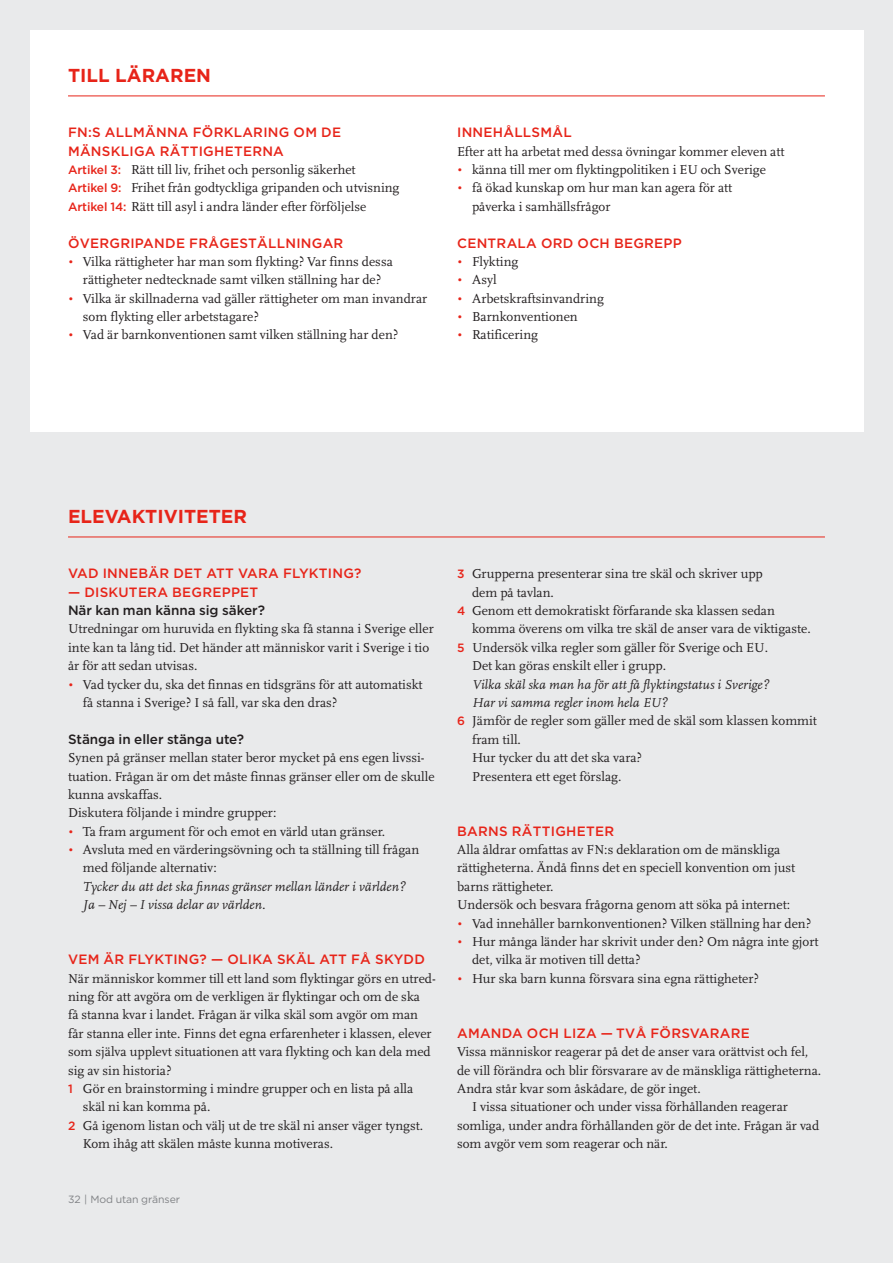
<style>
.page{position:relative;width:893px;height:1263px;background:#e9eaeb}
.page>*{position:absolute;margin:0;border:0;box-sizing:border-box;transform-origin:0 0}
.RUBRIK-LÄRAREN_ELEVA{font:700 18.75px "Gotham";color:#e72419}
.BRÖD-UTAN_INDRAG{font:13.5px/18.3px "Scala";color:#231f20}
.BRÖD-LISTA-FÖR_NUMRE{font:13.5px/18.3px "Scala";color:#231f20}
.MELLANRUBRIK-2-RÖD{font:500 13.5px/18.3px "Gotham HTF";letter-spacing:.02em;color:#e72419}
.BRÖD-MED_INDRAG{font:13.5px/18.3px "Scala";color:#231f20}
.BRÖD-KURSIV{font:italic 13.5px "Scala";letter-spacing:.005em;color:#231f20}
.MELLANRUBRIK-GEMENER{font:500 13.5px "Gotham HTF";letter-spacing:-.005em;color:#231f20}
.t1{font:10.5px "Gotham";letter-spacing:-.005em;color:#808285}
.s1{font-family:"Gotham HTF";font-weight:500;font-size:12px;color:#e72419}
.s2{font-family:"Gotham HTF";font-weight:300;font-size:12px;color:#e72419}
</style>
<div class="page">
<div style="left:30px;top:30px;width:833px;height:401px;background:#fff"></div>
<hr style="left:68px;top:96px;width:757px;height:1px;background:#e72419">
<hr style="left:68px;top:537px;width:757px;height:1px;background:#e72419">
<p class="RUBRIK-LÄRAREN_ELEVA" style="left:68px;top:65px;width:145px">TILL LÄRAREN</p>
<p class="MELLANRUBRIK-2-RÖD" style="left:68px;top:123px;width:275px">FN:S ALLMÄNNA FÖRKLARING OM DE<br>MÄNSKLIGA RÄTTIGHETERNA</p>
<p class="BRÖD-UTAN_INDRAG" style="left:68px;top:161px;width:289px"><span class="s1">Artikel 3:</span> Rätt till liv, frihet och personlig säkerhet</p>
<p class="BRÖD-UTAN_INDRAG" style="left:68px;top:179px;width:333px"><span class="s1">Artikel 9:</span> Frihet från godtyckliga gripanden och utvisning</p>
<p class="BRÖD-UTAN_INDRAG" style="left:68px;top:197px;width:300px"><span class="s1">Artikel 14:</span> Rätt till asyl i andra länder efter förföljelse</p>
<p class="MELLANRUBRIK-2-RÖD" style="left:68px;top:233px;width:277px">ÖVERGRIPANDE FRÅGESTÄLLNINGAR</p>
<p class="BRÖD-UTAN_INDRAG" style="left:68px;top:253px;width:326px;text-align:center"><span class="s2">•</span> Vilka rättigheter har man som flykting? Var finns dessa rättigheter nedtecknade samt vilken ställning har de?</p>
<p class="BRÖD-UTAN_INDRAG" style="left:83px;top:289px;width:346px;text-indent:-15px"><span class="s2">•</span> Vilka är skillnaderna vad gäller rättigheter om man invandrar som flykting eller arbetstagare?</p>
<p class="BRÖD-UTAN_INDRAG" style="left:68px;top:326px;width:332px"><span class="s2">•</span> Vad är barnkonventionen samt vilken ställning har den?</p>
<p class="MELLANRUBRIK-2-RÖD" style="left:457px;top:123px;width:116px">INNEHÅLLSMÅL</p>
<p class="BRÖD-UTAN_INDRAG" style="left:457px;top:142px;width:329px">Efter att ha arbetat med dessa övningar kommer eleven att</p>
<p class="BRÖD-UTAN_INDRAG" style="left:457px;top:161px;width:310px"><span class="s2">•</span> känna till mer om flyktingpolitiken i EU och Sverige</p>
<p class="BRÖD-UTAN_INDRAG" style="left:472px;top:179px;width:262px;text-indent:-15px"><span class="s2">•</span> få ökad kunskap om hur man kan agera för att påverka i samhällsfrågor</p>
<p class="MELLANRUBRIK-2-RÖD" style="left:457px;top:233px;width:226px">CENTRALA ORD OCH BEGREPP</p>
<p class="BRÖD-UTAN_INDRAG" style="left:457px;top:253px;width:63px"><span class="s2">•</span> Flykting</p>
<p class="BRÖD-UTAN_INDRAG" style="left:457px;top:271px;width:41px"><span class="s2">•</span> Asyl</p>
<p class="BRÖD-UTAN_INDRAG" style="left:457px;top:289px;width:148px"><span class="s2">•</span> Arbetskraftsinvandring</p>
<p class="BRÖD-UTAN_INDRAG" style="left:457px;top:308px;width:122px"><span class="s2">•</span> Barnkonventionen</p>
<p class="BRÖD-UTAN_INDRAG" style="left:457px;top:326px;width:82px"><span class="s2">•</span> Ratificering</p>
<p class="RUBRIK-LÄRAREN_ELEVA" style="left:68px;top:506px;width:181px">ELEVAKTIVITETER</p>
<p class="MELLANRUBRIK-2-RÖD" style="left:68px;top:564px;width:295px">VAD INNEBÄR DET ATT VARA FLYKTING?</p>
<p class="MELLANRUBRIK-2-RÖD" style="left:68px;top:582px;width:192px">— DISKUTERA BEGREPPET</p>
<p class="MELLANRUBRIK-GEMENER" style="left:68px;top:603px;width:199px">När kan man känna sig säker?</p>
<p class="BRÖD-UTAN_INDRAG" style="left:68px;top:620px;width:367px">Utredningar om huruvida en flykting ska få stanna i Sverige eller inte kan ta lång tid. Det händer att människor varit i Sverige i tio år för att sedan utvisas.</p>
<p class="BRÖD-UTAN_INDRAG" style="left:83px;top:675px;width:341px;text-indent:-15px"><span class="s2">•</span> Vad tycker du, ska det finnas en tidsgräns för att automatiskt få stanna i Sverige? I så fall, var ska den dras?</p>
<p class="MELLANRUBRIK-GEMENER" style="left:68px;top:731px;width:178px">Stänga in eller stänga ute?</p>
<p class="BRÖD-UTAN_INDRAG" style="left:68px;top:749px;width:368px">Synen på gränser mellan stater beror mycket på ens egen livssi&shy;tuation. Frågan är om det måste finnas gränser eller om de skulle kunna avskaffas.</p>
<p class="BRÖD-UTAN_INDRAG" style="left:68px;top:804px;width:210px">Diskutera följande i mindre grupper:</p>
<p class="BRÖD-UTAN_INDRAG" style="left:68px;top:822px;width:319px"><span class="s2">•</span> Ta fram argument för och emot en värld utan gränser.</p>
<p class="BRÖD-UTAN_INDRAG" style="left:83px;top:841px;width:338px;text-indent:-15px"><span class="s2">•</span> Avsluta med en värderingsövning och ta ställning till frågan med följande alternativ:</p>
<p class="BRÖD-KURSIV" style="left:83px;top:879px;width:324px">Tycker du att det ska finnas gränser mellan länder i världen?</p>
<p class="BRÖD-KURSIV" style="left:83px;top:898px;width:184px">Ja – Nej – I vissa delar av världen.</p>
<p class="MELLANRUBRIK-2-RÖD" style="left:68px;top:950px;width:358px">VEM ÄR FLYKTING? — OLIKA SKÄL ATT FÅ SKYDD</p>
<p class="BRÖD-UTAN_INDRAG" style="left:68px;top:969px;width:369px">När människor kommer till ett land som flyktingar görs en utred&shy;ning för att avgöra om de verkligen är flyktingar och om de ska<br>få stanna kvar i landet. Frågan är vilka skäl som avgör om man får stanna eller inte. Finns det egna erfarenheter i klassen, elever som själva upplevt situationen att vara flykting och kan dela med sig av sin historia?</p>
<p class="BRÖD-LISTA-FÖR_NUMRE" style="left:83px;top:1079px;width:332px;text-indent:-15px"><span class="s1">1</span> Gör en brainstorming i mindre grupper och en lista på alla skäl ni kan komma på.</p>
<p class="BRÖD-LISTA-FÖR_NUMRE" style="left:83px;top:1116px;width:342px;text-indent:-15px"><span class="s1">2</span> Gå igenom listan och välj ut de tre skäl ni anser väger tyngst.<br>Kom ihåg att skälen måste kunna motiveras.</p>
<p class="t1" style="left:68px;top:1193px;width:114px">32 | Mod utan gränser</p>
<p class="BRÖD-LISTA-FÖR_NUMRE" style="left:472px;top:565px;width:292px;text-indent:-15px"><span class="s1">3</span> Grupperna presenterar sina tre skäl och skriver upp dem på tavlan.</p>
<p class="BRÖD-LISTA-FÖR_NUMRE" style="left:472px;top:602px;width:340px;text-indent:-15px"><span class="s1">4</span> Genom ett demokratiskt förfarande ska klassen sedan komma överens om vilka tre skäl de anser vara de viktigaste.</p>
<p class="BRÖD-LISTA-FÖR_NUMRE" style="left:472px;top:638px;width:298px;text-indent:-15px"><span class="s1">5</span> Undersök vilka regler som gäller för Sverige och EU.<br>Det kan göras enskilt eller i grupp.</p>
<p class="BRÖD-KURSIV" style="left:472px;top:677px;width:299px">Vilka skäl ska man ha för att få flyktingstatus i Sverige?</p>
<p class="BRÖD-KURSIV" style="left:472px;top:696px;width:197px">Har vi samma regler inom hela EU?</p>
<p class="BRÖD-LISTA-FÖR_NUMRE" style="left:472px;top:712px;width:346px;text-indent:-15px"><span class="s1">6</span> Jämför de regler som gäller med de skäl som klassen kommit fram till.</p>
<p class="BRÖD-MED_INDRAG" style="left:472px;top:749px;width:172px">Hur tycker du att det ska vara?</p>
<p class="BRÖD-MED_INDRAG" style="left:472px;top:767px;width:151px">Presentera ett eget förslag.</p>
<p class="MELLANRUBRIK-2-RÖD" style="left:457px;top:821px;width:159px">BARNS RÄTTIGHETER</p>
<p class="BRÖD-UTAN_INDRAG" style="left:457px;top:841px;width:340px">Alla åldrar omfattas av FN:s deklaration om de mänskliga rättigheterna. Ändå finns det en speciell konvention om just barns rättigheter.</p>
<p class="BRÖD-UTAN_INDRAG" style="left:457px;top:896px;width:334px">Undersök och besvara frågorna genom att söka på internet:</p>
<p class="BRÖD-UTAN_INDRAG" style="left:457px;top:914px;width:356px"><span class="s2">•</span> Vad innehåller barnkonventionen? Vilken ställning har den?</p>
<p class="BRÖD-UTAN_INDRAG" style="left:472px;top:932px;width:348px;text-indent:-15px"><span class="s2">•</span> Hur många länder har skrivit under den? Om några inte gjort det, vilka är motiven till detta?</p>
<p class="BRÖD-UTAN_INDRAG" style="left:457px;top:969px;width:303px"><span class="s2">•</span> Hur ska barn kunna försvara sina egna rättigheter?</p>
<p class="MELLANRUBRIK-2-RÖD" style="left:457px;top:1023px;width:294px">AMANDA OCH LIZA — TVÅ FÖRSVARARE</p>
<p class="BRÖD-UTAN_INDRAG" style="left:457px;top:1043px;width:366px">Vissa människor reagerar på det de anser vara orättvist och fel, de vill förändra och blir försvarare av de mänskliga rättigheterna.<br>Andra står kvar som åskådare, de gör inget.</p>
<p class="BRÖD-MED_INDRAG" style="left:457px;top:1098px;width:364px;text-indent:15px">I vissa situationer och under vissa förhållanden reagerar somliga, under andra förhållanden gör de det inte. Frågan är vad som avgör vem som reagerar och när.</p>
</div>
